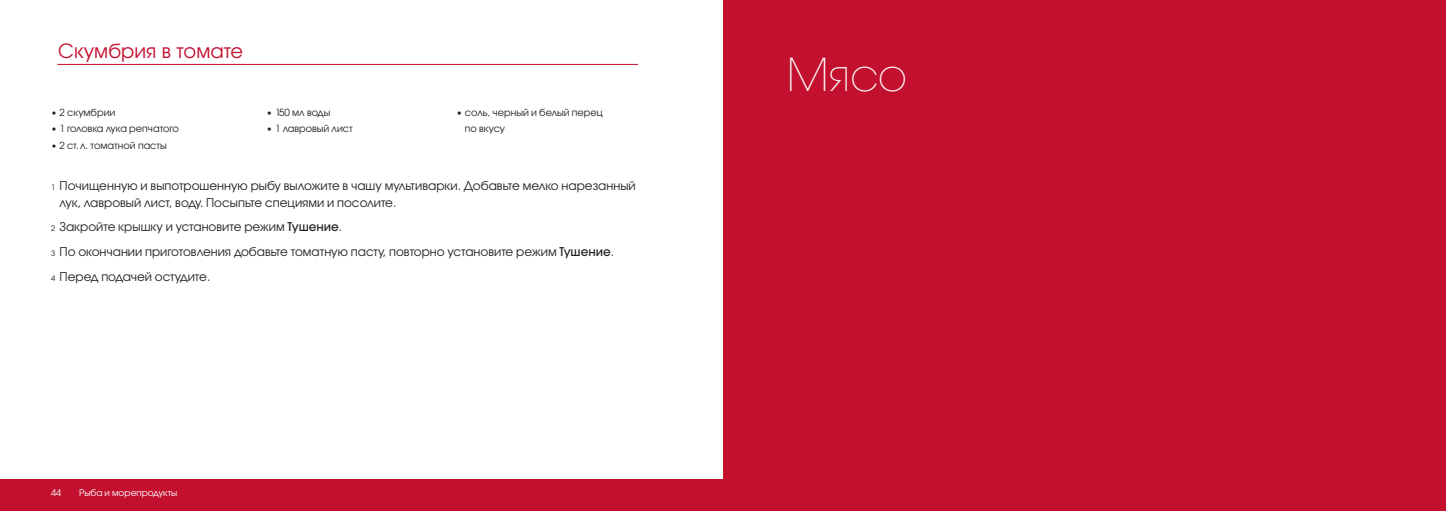
<style>
.page{position:relative;width:1446px;height:511px;background:#fff}
.page>*{position:absolute;margin:0;border:0;box-sizing:border-box;transform-origin:0 0}
.t1{font:300 expanded 45px "Avant Garde Gothic ITC";color:#fff}
.t2{font:19.5px "Avant Garde Gothic ITC";color:#c3102f}
.t3{font:12px/24.8px "Avant Garde Gothic ITC";color:#231f20}
.t4{font:9.75px/16.5px "Avant Garde Gothic ITC";color:#231f20}
.t5{font:9px "Avant Garde Gothic ITC";color:#fff}
.s1{font-size:7.5px}
.s2{font-weight:500}
</style>
<div class="page">
<div style="left:723px;top:0;width:723px;height:510px;background:#c3102f"></div>
<div style="left:0;top:479px;width:723px;height:31px;background:#c3102f"></div>
<hr style="left:57px;top:64px;width:581px;height:1px;background:#c3102f">
<h2 class="t2" style="left:58px;top:39px;width:187px">Скумбрия в томате</h2>
<p class="t4" style="left:51px;top:104px;width:66px">• 2 скумбрии</p>
<p class="t4" style="left:51px;top:120px;width:129px">• 1 головка лука репчатого</p>
<p class="t4" style="left:51px;top:137px;width:117px">• 2 ст.л. томатной пасты</p>
<p class="t4" style="left:266px;top:104px;width:65px">• 150 мл воды</p>
<p class="t4" style="left:266px;top:120px;width:88px">• 1 лавровый лист</p>
<p class="t4" style="left:465px;top:104px;width:139px;text-indent:-9px">• соль, черный и белый перец по вкусу</p>
<p class="t3" style="left:60px;top:177px;width:578px;line-height:16.5px;text-indent:-9px"><span class="s1">1</span> Почищенную и выпотрошенную рыбу выложите в чашу мультиварки. Добавьте мелко нарезанный лук, лавровый лист, воду. Посыпьте специями и посолите.</p>
<p class="t3" style="left:51px;top:214px;width:564px"><span class="s1">2</span> Закройте крышку и установите режим <span class="s2">Тушение</span>.<br><span class="s1">3</span> По окончании приготовления добавьте томатную пасту, повторно установите режим <span class="s2">Тушение</span>.<br><span class="s1">4</span> Перед подачей остудите.</p>
<p class="t5" style="left:51px;top:486px;width:11px">44</p>
<p class="t5" style="left:79px;top:486px;width:100px">Рыба и морепродукты</p>
<h1 class="t1" style="left:787px;top:47px;width:122px">Мясо</h1>
</div>
